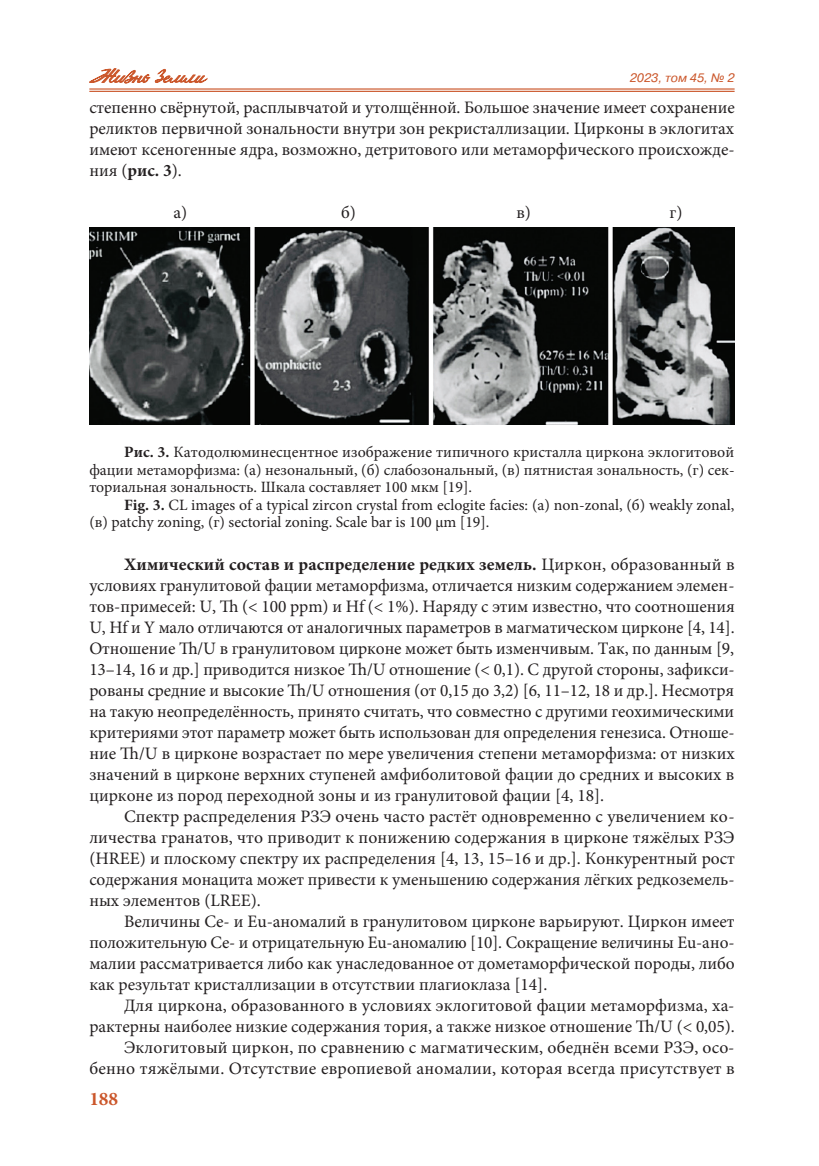
<style>
.page{position:relative;width:819px;height:1166px;background:#fff}
.page>*{position:absolute;margin:0;border:0;box-sizing:border-box;transform-origin:0 0}
.t1{font:700 19.25px "Minion Pro";color:#cb572b}
.оснТЕКСТ{font:17.5px/21px "Minion Pro";color:#231f20;text-align:justify}
.оснТЕКСТ-2{font:15.75px/17.5px "Minion Pro";color:#231f20;text-align:justify}
.t2{font:italic 12.25px "Pragmatica C";color:#cb572b}
.s1{font-weight:700}
</style>
<div class="page">
<hr style="left:89px;top:88px;width:645px;height:2px;background:#cb572b">
<hr style="left:89px;top:91px;width:645px;height:1px;background:#cb572b">
<svg style="left:89px;top:68px;width:118px;height:15px"></svg>
<img style="left:89px;top:228px;width:645px;height:197px">
<p class="t2" style="left:629px;top:71px;width:106px">2023, том 45, № 2</p>
<p class="оснТЕКСТ" style="left:89px;top:97px;width:647px">степенно свёрнутой, расплывчатой и утолщённой. Большое значение имеет сохранение реликтов первичной зональности внутри зон рекристаллизации. Цирконы в эклогитах имеют ксеногенные ядра, возможно, детритового или метаморфического происхожде&shy;ния (<span class="s1">рис. 3</span>).</p>
<p class="оснТЕКСТ" style="left:173px;top:202px;width:15px">а)</p>
<p class="оснТЕКСТ" style="left:341px;top:202px;width:16px">б)</p>
<p class="оснТЕКСТ" style="left:516px;top:202px;width:16px">в)</p>
<p class="оснТЕКСТ" style="left:669px;top:202px;width:14px">г)</p>
<p class="оснТЕКСТ-2" style="left:89px;top:443px;width:646px;text-indent:35px"><span class="s1">Рис. 3.</span> Катодолюминесцентное изображение типичного кристалла циркона эклогитовой фации метаморфизма: (а) незональный, (б) слабозональный, (в) пятнистая зональность, (г) сек&shy;ториальная зональность. Шкала составляет 100 мкм [19].</p>
<p class="оснТЕКСТ-2" style="left:89px;top:496px;width:646px;text-indent:35px"><span class="s1">Fig. 3.</span> CL images of a typical zircon crystal from eclogite facies: (a) non-zonal, (б) weakly zonal, (в) patchy zoning, (г) sectorial zoning. Scale bar is 100 µm [19].</p>
<p class="оснТЕКСТ" style="left:89px;top:554px;width:647px;text-indent:35px"><span class="s1">Химический состав и распределение редких земель.</span> Циркон, образованный в условиях гранулитовой фации метаморфизма, отличается низким содержанием элемен&shy;тов-примесей: U, Th (&lt; 100 ppm) и Hf (&lt; 1%). Наряду с этим известно, что соотношения U, Hf и Y мало отличаются от аналогичных параметров в магматическом цирконе [4, 14].<br>Отношение Th/U в гранулитовом цирконе может быть изменчивым. Так, по данным [9, 13–14, 16 и др.] приводится низкое Th/U отношение (&lt; 0,1). С другой стороны, зафикси&shy;рованы средние и высокие Th/U отношения (от 0,15 до 3,2) [6, 11–12, 18 и др.]. Несмотря на такую неопределённость, принято считать, что совместно с другими геохимическими критериями этот параметр может быть использован для определения генезиса. Отноше&shy;ние Th/U в цирконе возрастает по мере увеличения степени метаморфизма: от низких значений в цирконе верхних ступеней амфиболитовой фации до средних и высоких в цирконе из пород переходной зоны и из гранулитовой фации [4, 18].</p>
<p class="оснТЕКСТ" style="left:89px;top:806px;width:647px;text-indent:35px">Спектр распределения РЗЭ очень часто растёт одновременно с увеличением ко&shy;личества гранатов, что приводит к понижению содержания в цирконе тяжёлых РЗЭ (HREE) и плоскому спектру их распределения [4, 13, 15–16 и др.]. Конкурентный рост содержания монацита может привести к уменьшению содержания лёгких редкоземель&shy;ных элементов (LREE).</p>
<p class="оснТЕКСТ" style="left:89px;top:911px;width:647px;text-indent:35px">Величины Се- и Eu-аномалий в гранулитовом цирконе варьируют. Циркон имеет положительную Се- и отрицательную Eu-аномалию [10]. Сокращение величины Eu-ано&shy;малии рассматривается либо как унаследованное от дометаморфической породы, либо как результат кристаллизации в отсутствии плагиоклаза [14].</p>
<p class="оснТЕКСТ" style="left:89px;top:995px;width:647px;text-align:right">Для циркона, образованного в условиях эклогитовой фации метаморфизма, ха&shy;рактерны наиболее низкие содержания тория, а также низкое отношение Th/U (&lt; 0,05).</p>
<p class="оснТЕКСТ" style="left:89px;top:1037px;width:647px;text-align:right">Эклогитовый циркон, по сравнению с магматическим, обеднён всеми РЗЭ, осо&shy;бенно тяжёлыми. Отсутствие европиевой аномалии, которая всегда присутствует в</p>
<p class="t1" style="left:89px;top:1085px;width:30px">188</p>
</div>
